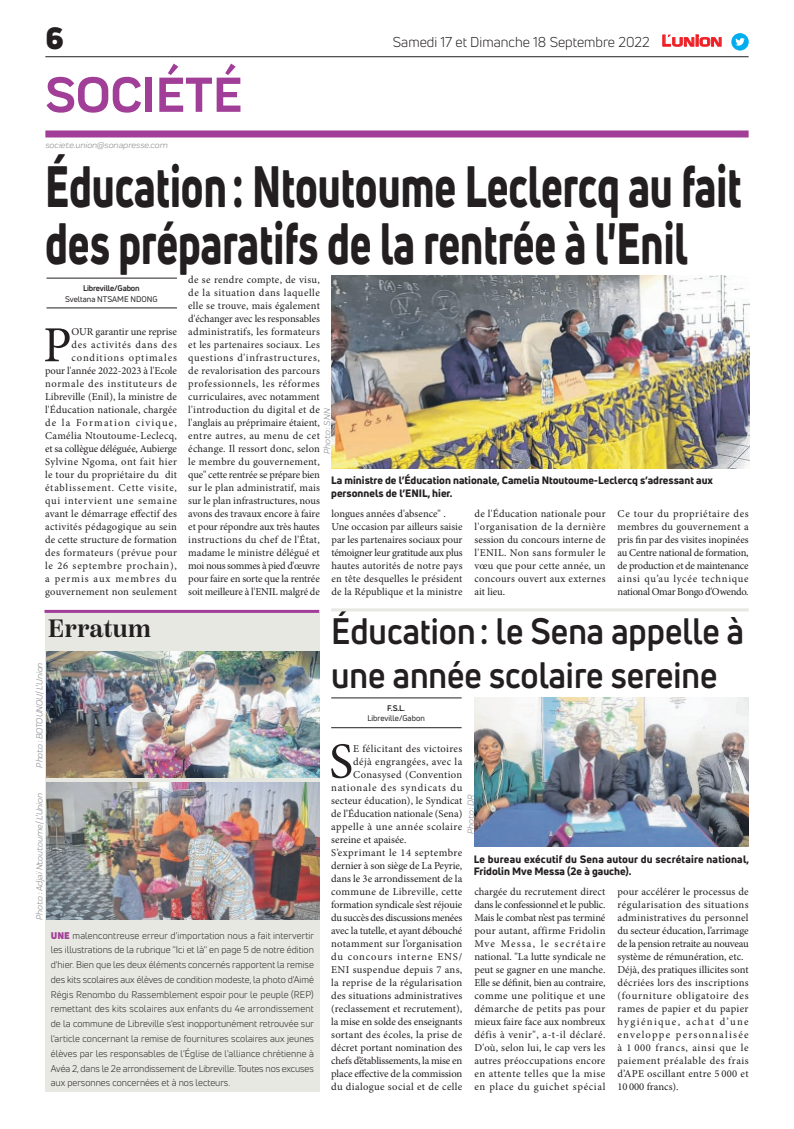
<style>
.page{position:relative;width:794px;height:1129px;background:#fff}
.page>*{position:absolute;margin:0;border:0;box-sizing:border-box;transform-origin:0 0}
.t1{font:800 57px/57px "Uni Neue";color:#231f20;scale:.72 1}
.t2{font:700 51px "Praktika";color:#a13e97}
.t3{font:50.5px "Minion Pro";color:#231f20}
.t4{font:700 36px/43.2px "Uni Neue";color:#231f20;scale:.92 1}
.t5{font:900 30px "Uni Neue";color:#231f20}
.t6{font:600 25px "Scotch Deck";color:#231f20}
.t7{font:14px "Uni Neue";color:#231f20}
.t8{font:10.5px/13px "Minion Pro";letter-spacing:.015em;color:#231f20;text-align:justify}
.t9{font:10.5px "Minion Pro";letter-spacing:-.01em;color:#231f20}
.t10{font:800 10.5px/12.6px "Uni Neue";color:#231f20}
.t11{font:800 10.5px/12.6px "Uni Neue";letter-spacing:.02em;color:#231f20}
.t12{font:10.5px "Minion Pro";letter-spacing:-.02em;color:#231f20}
.t13{font:10.5px "Minion Pro";letter-spacing:.045em;color:#231f20}
.t14{font:10.5px "Minion Pro";letter-spacing:-.03em;color:#231f20}
.t15{font:10.5px "Minion Pro";letter-spacing:.07em;color:#231f20}
.t16{font:10.5px "Minion Pro";letter-spacing:.035em;color:#231f20}
.t17{font:10.5px "Minion Pro";letter-spacing:.08em;color:#231f20}
.t18{font:9.5px/14.8px "Uni Neue";color:#231f20;text-align:justify}
.t19{font:italic 9px "Praktika";color:#818386}
.t20{font:8px "Uni Neue";color:#231f20}
.t21{font:700 8px "Uni Neue";letter-spacing:-.02em;color:#231f20}
.s1{font-family:"Eurostile";font-weight:600;font-size:14.9px;color:#ee1d23}
.s2{font-family:"Eurostile";font-weight:600;font-size:11.4px;color:#ee1d23}
.s3{font-weight:900;color:#a13e97}
</style>
<div class="page">
<hr style="left:45px;top:56px;width:703px;height:1px;background:#231f20">
<div style="left:45px;top:130px;width:703px;height:7px;background:#a13e97"></div>
<svg style="left:662px;top:34px;width:60px;height:13px"></svg>
<div style="left:731px;top:33px;width:17px;height:18px;background:#00aeef;border-radius:50%"></div>
<svg style="left:735px;top:38px;width:10px;height:8px"></svg>
<div style="left:45px;top:612px;width:274px;height:479px;background:#e7e8e2"></div>
<hr style="left:45px;top:609px;width:274px;height:3px;background:#a13e97">
<img style="left:46px;top:651px;width:274px;height:126px">
<img style="left:47px;top:782px;width:273px;height:137px">
<hr style="left:331px;top:727px;width:130px;height:1px;background:#231f20">
<hr style="left:331px;top:697px;width:130px;height:1px;background:#231f20">
<img style="left:474px;top:697px;width:274px;height:149px">
<hr style="left:331px;top:608px;width:417px;height:3px;background:#e7e8e2">
<hr style="left:46px;top:307px;width:131px;height:1px;background:#231f20">
<hr style="left:46px;top:278px;width:131px;height:1px;background:#231f20">
<img style="left:331px;top:275px;width:418px;height:194px">
<h3 class="t5" style="left:45px;top:17px;width:20px">6</h3>
<h2 class="t2" style="left:45px;top:54px;width:198px">SOCIÉTÉ</h2>
<p class="t19" style="left:45px;top:139px;width:124px">societe.union@sonapresse.com</p>
<h3 class="t7" style="left:393px;top:33px;width:331px">Samedi 17 et Dimanche 18 Septembre 2022 <span class="s1">L</span><span class="s2">UNION</span></h3>
<h1 class="t1" style="left:45px;top:157px;width:968px">Éducation: Ntoutoume Leclercq au fait des préparatifs de la rentrée à l'Enil</h1>
<p class="t21" style="left:83px;top:283px;width:58px">Libreville/Gabon</p>
<p class="t20" style="left:65px;top:293px;width:94px">Sveltana NTSAME NDONG</p>
<p class="t8" style="left:188px;top:273px;width:133px">de se rendre compte, de visu, de la situation dans laquelle elle se trouve, mais également d'échanger avec les responsables administratifs, les formateurs et les partenaires sociaux. Les questions d'infrastructures, de revalorisation des parcours professionnels, les réformes curriculaires, avec notamment l'introduction du digital et de l'anglais au préprimaire étaient, entre autres, au menu de cet échange. Il ressort donc, selon le membre du gouvernement, que" cette rentrée se prépare bien sur le plan administratif, mais sur le plan infrastructures, nous avons des travaux encore à faire et pour répondre aux très hautes instructions du chef de l'État, madame le ministre délégué et moi nous sommes à pied d'œuvre pour faire en sorte que la rentrée soit meilleure à l'ENIL malgré de</p>
<p class="t8" style="left:45px;top:325px;width:133px;text-align:right">OUR garantir une reprise<br>des activités dans des conditions optimales<br>pour l'année 2022-2023 à l'Ecole normale des instituteurs de<br>Libreville (Enil), la ministre de l'Éducation nationale, chargée de la Formation civique,<br>Camélia Ntoutoume-Leclecq, et sa collègue déléguée, Aubierge<br>Sylvine Ngoma, ont fait hier le tour du propriétaire du dit établissement. Cette visite, qui intervient une semaine avant le démarrage effectif des activités pédagogique au sein de cette structure de formation des formateurs (prévue pour le 26 septembre prochain), a permis aux membres du gouvernement non seulement</p>
<h3 class="t3" style="left:43px;top:311px;width:30px">P</h3>
<p class="t19" style="left:321px;top:454px;width:47px;rotate:-90deg">Photo : SNN</p>
<p class="t10" style="left:331px;top:474px;width:383px">La ministre de l’Éducation nationale, Camelia Ntoutoume-Leclercq s’adressant aux personnels de l’ENIL, hier.</p>
<p class="t8" style="left:331px;top:507px;width:133px;text-align:left">longues années d'absence" .<br>Une occasion par ailleurs saisie par les partenaires sociaux pour témoigner leur gratitude aux plus hautes autorités de notre pays en tête desquelles le président de la République et la ministre</p>
<p class="t8" style="left:474px;top:507px;width:133px">de l'Éducation nationale pour l'organisation de la dernière session du concours interne de l'ENIL. Non sans formuler le vœu que pour cette année, un concours ouvert aux externes ait lieu.</p>
<p class="t8" style="left:617px;top:507px;width:133px">Ce tour du propriétaire des membres du gouvernement a pris fin par des visites inopinées au Centre national de formation, de production et de maintenance ainsi qu’au lycée technique national Omar Bongo d'Owendo.</p>
<h3 class="t6" style="left:48px;top:614px;width:105px">Erratum</h3>
<p class="t19" style="left:33px;top:767px;width:106px;rotate:-90deg">Photo : BOTOUNOU/ L’Union</p>
<p class="t19" style="left:33px;top:919px;width:128px;rotate:-90deg">Photo : Adjaï Ntoutoume/ L’Union</p>
<p class="t18" style="left:51px;top:927px;width:265px"><span class="s3">UNE</span> malencontreuse erreur d'importation nous a fait intervertir les illustrations de la rubrique ''Ici et là'' en page 5 de notre édition d'hier. Bien que les deux éléments concernés rapportent la remise des kits scolaires aux élèves de condition modeste, la photo d'Aimé Régis Renombo du Rassemblement espoir pour le peuple (REP) remettant des kits scolaires aux enfants du 4e arrondissement de la commune de Libreville s'est inopportunément retrouvée sur l'article concernant la remise de fournitures scolaires aux jeunes élèves par les responsables de l'Église de l'alliance chrétienne à Avéa 2, dans le 2e arrondissement de Libreville. Toutes nos excuses aux personnes concernées et à nos lecteurs.</p>
<h3 class="t4" style="left:331px;top:609px;width:450px">Éducation: le Sena appelle à une année scolaire sereine</h3>
<p class="t21" style="left:387px;top:702px;width:19px">F.S.L.</p>
<p class="t20" style="left:367px;top:713px;width:59px">Libreville/Gabon</p>
<h3 class="t3" style="left:329px;top:727px;width:26px">S</h3>
<p class="t8" style="left:353px;top:741px;width:111px">E félicitant des victoires</p>
<p class="t16" style="left:353px;top:754px;width:111px">déjà engrangées, avec la</p>
<p class="t8" style="left:353px;top:767px;width:111px">Conasysed (Convention</p>
<p class="t15" style="left:331px;top:780px;width:133px">nationale des syndicats du</p>
<p class="t8" style="left:331px;top:793px;width:133px">secteur éducation), le Syndicat</p>
<p class="t8" style="left:331px;top:806px;width:133px">de l’Éducation nationale (Sena)</p>
<p class="t13" style="left:331px;top:819px;width:133px">appelle à une année scolaire</p>
<p class="t8" style="left:331px;top:832px;width:77px">sereine et apaisée.</p>
<p class="t13" style="left:331px;top:845px;width:133px">S’exprimant le 14 septembre</p>
<p class="t9" style="left:331px;top:858px;width:133px">dernier à son siège de La Peyrie,</p>
<p class="t8" style="left:331px;top:871px;width:133px">dans le 3e arrondissement de la</p>
<p class="t8" style="left:331px;top:884px;width:133px">commune de Libreville, cette</p>
<p class="t9" style="left:331px;top:897px;width:133px">formation syndicale s’est réjouie</p>
<p class="t14" style="left:331px;top:910px;width:133px">du succès des discussions menées</p>
<p class="t12" style="left:331px;top:923px;width:133px">avec la tutelle, et ayant débouché</p>
<p class="t8" style="left:331px;top:936px;width:133px">notamment sur l’organisation</p>
<p class="t17" style="left:331px;top:949px;width:133px">du concours interne ENS/</p>
<p class="t8" style="left:331px;top:962px;width:133px">ENI suspendue depuis 7 ans,</p>
<p class="t8" style="left:331px;top:975px;width:133px">la reprise de la régularisation</p>
<p class="t8" style="left:331px;top:988px;width:133px">des situations administratives</p>
<p class="t8" style="left:331px;top:1001px;width:133px">(reclassement et recrutement),</p>
<p class="t9" style="left:331px;top:1014px;width:133px">la mise en solde des enseignants</p>
<p class="t8" style="left:331px;top:1027px;width:133px">sortant des écoles, la prise de</p>
<p class="t8" style="left:331px;top:1040px;width:133px">décret portant nomination des</p>
<p class="t12" style="left:331px;top:1053px;width:133px">chefs d’établissements, la mise en</p>
<p class="t9" style="left:331px;top:1066px;width:133px">place effective de la commission</p>
<p class="t8" style="left:331px;top:1079px;width:133px">du dialogue social et de celle</p>
<p class="t19" style="left:464px;top:833px;width:41px;rotate:-90deg">Photo : DR</p>
<p class="t11" style="left:474px;top:852px;width:277px">Le bureau exécutif du Sena autour du secrétaire national,<br>Fridolin Mve Messa (2e à gauche).</p>
<p class="t8" style="left:474px;top:884px;width:133px">chargée du recrutement direct dans le confessionnel et le public.<br>Mais le combat n’est pas terminé pour autant, affirme Fridolin Mve Messa, le secrétaire national. "La lutte syndicale ne peut se gagner en une manche.<br>Elle se définit, bien au contraire, comme une politique et une démarche de petits pas pour mieux faire face aux nombreux défis à venir", a-t-il déclaré.<br>D'où, selon lui, le cap vers les autres préoccupations encore en attente telles que la mise en place du guichet spécial</p>
<p class="t8" style="left:617px;top:884px;width:133px;text-align:left">pour accélérer le processus de régularisation des situations administratives du personnel du secteur éducation, l’arrimage de la pension retraite au nouveau système de rémunération, etc.<br>Déjà, des pratiques illicites sont décriées lors des inscriptions (fourniture obligatoire des rames de papier et du papier hygiénique, achat d’une enveloppe personnalisée à 1 000 francs, ainsi que le paiement préalable des frais d’APE oscillant entre 5 000 et<br>10 000 francs).</p>
</div>
